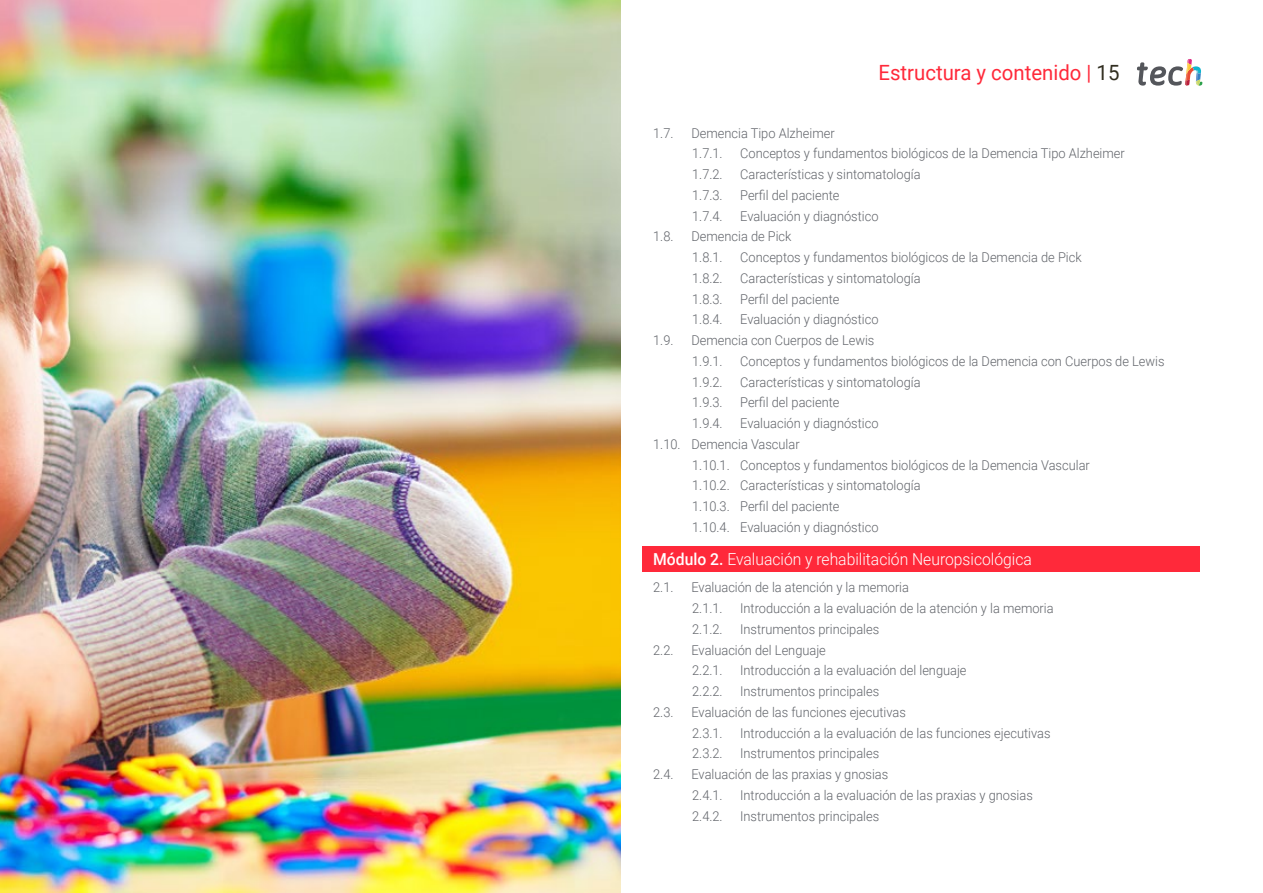
<style>
.page{position:relative;width:1263px;height:893px;background:#fff}
.page>*{position:absolute;margin:0;border:0;box-sizing:border-box;transform-origin:0 0}
.t1{font:21px "Roboto";color:#ff293a}
.t2{font:300 16.5px "Roboto";color:#fff;scale:.95 1}
.t3{font:300 13.5px/20.7px "Roboto";color:#61646a;scale:.95 1}
.s1{color:#312e20}
.s2{font-weight:500}
</style>
<div class="page">
<div style="left:642px;top:546px;width:557px;height:25px;background:#ff293a"></div>
<img style="left:0;top:0;width:621px;height:893px">
<svg style="left:1137px;top:59px;width:65px;height:27px"></svg>
<h1 class="t1" style="left:878px;top:57px;width:242px">Estructura y contenido | <span class="s1">15</span></h1>
<p class="t3" style="left:653px;top:122px;width:23px">1.7.</p>
<p class="t3" style="left:691px;top:122px;width:152px">Demencia Tipo Alzheimer<br>1.7.1.</p>
<p class="t3" style="left:740px;top:143px;width:406px">Conceptos y fundamentos biológicos de la Demencia Tipo Alzheimer</p>
<p class="t3" style="left:692px;top:164px;width:34px">1.7.2.</p>
<p class="t3" style="left:740px;top:164px;width:191px">Características y sintomatología</p>
<p class="t3" style="left:692px;top:184px;width:34px">1.7.3.</p>
<p class="t3" style="left:740px;top:184px;width:106px">Perfil del paciente</p>
<p class="t3" style="left:692px;top:205px;width:34px">1.7.4.</p>
<p class="t3" style="left:740px;top:205px;width:147px">Evaluación y diagnóstico</p>
<p class="t3" style="left:653px;top:226px;width:23px">1.8.</p>
<p class="t3" style="left:691px;top:226px;width:107px">Demencia de Pick<br>1.8.1.</p>
<p class="t3" style="left:740px;top:247px;width:361px">Conceptos y fundamentos biológicos de la Demencia de Pick</p>
<p class="t3" style="left:692px;top:267px;width:34px">1.8.2.</p>
<p class="t3" style="left:740px;top:267px;width:191px">Características y sintomatología</p>
<p class="t3" style="left:692px;top:288px;width:34px">1.8.3.</p>
<p class="t3" style="left:740px;top:288px;width:106px">Perfil del paciente</p>
<p class="t3" style="left:692px;top:309px;width:34px">1.8.4.</p>
<p class="t3" style="left:740px;top:309px;width:147px">Evaluación y diagnóstico</p>
<p class="t3" style="left:653px;top:330px;width:23px">1.9.</p>
<p class="t3" style="left:691px;top:330px;width:194px">Demencia con Cuerpos de Lewis<br>1.9.1.</p>
<p class="t3" style="left:740px;top:350px;width:448px">Conceptos y fundamentos biológicos de la Demencia con Cuerpos de Lewis</p>
<p class="t3" style="left:692px;top:371px;width:34px">1.9.2.</p>
<p class="t3" style="left:740px;top:371px;width:191px">Características y sintomatología</p>
<p class="t3" style="left:692px;top:392px;width:34px">1.9.3.</p>
<p class="t3" style="left:740px;top:392px;width:106px">Perfil del paciente</p>
<p class="t3" style="left:692px;top:413px;width:34px">1.9.4.</p>
<p class="t3" style="left:653px;top:413px;width:239px;text-indent:87px">Evaluación y diagnóstico<br>1.10. Demencia Vascular</p>
<p class="t3" style="left:692px;top:454px;width:420px">1.10.1. Conceptos y fundamentos biológicos de la Demencia Vascular 1.10.2. Características y sintomatología<br>1.10.3. Perfil del paciente<br>1.10.4. Evaluación y diagnóstico</p>
<p class="t2" style="left:653px;top:548px;width:400px"><span class="s2">Módulo 2.</span> Evaluación y rehabilitación Neuropsicológica</p>
<p class="t3" style="left:653px;top:577px;width:23px">2.1.</p>
<p class="t3" style="left:691px;top:577px;width:231px">Evaluación de la atención y la memoria<br>2.1.1.</p>
<p class="t3" style="left:740px;top:597px;width:331px">Introducción a la evaluación de la atención y la memoria</p>
<p class="t3" style="left:692px;top:618px;width:34px">2.1.2.</p>
<p class="t3" style="left:740px;top:618px;width:148px">Instrumentos principales</p>
<p class="t3" style="left:653px;top:639px;width:23px">2.2.</p>
<p class="t3" style="left:691px;top:639px;width:143px">Evaluación del Lenguaje<br>2.2.1.</p>
<p class="t3" style="left:740px;top:660px;width:240px">Introducción a la evaluación del lenguaje</p>
<p class="t3" style="left:692px;top:680px;width:34px">2.2.2.</p>
<p class="t3" style="left:740px;top:680px;width:148px">Instrumentos principales</p>
<p class="t3" style="left:653px;top:701px;width:23px">2.3.</p>
<p class="t3" style="left:691px;top:701px;width:227px">Evaluación de las funciones ejecutivas<br>2.3.1.</p>
<p class="t3" style="left:740px;top:722px;width:328px">Introducción a la evaluación de las funciones ejecutivas</p>
<p class="t3" style="left:692px;top:743px;width:34px">2.3.2.</p>
<p class="t3" style="left:740px;top:743px;width:148px">Instrumentos principales</p>
<p class="t3" style="left:653px;top:763px;width:23px">2.4.</p>
<p class="t3" style="left:691px;top:763px;width:209px">Evaluación de las praxias y gnosias<br>2.4.1.</p>
<p class="t3" style="left:740px;top:784px;width:310px">Introducción a la evaluación de las praxias y gnosias</p>
<p class="t3" style="left:692px;top:805px;width:34px">2.4.2.</p>
<p class="t3" style="left:740px;top:805px;width:148px">Instrumentos principales</p>
</div>
